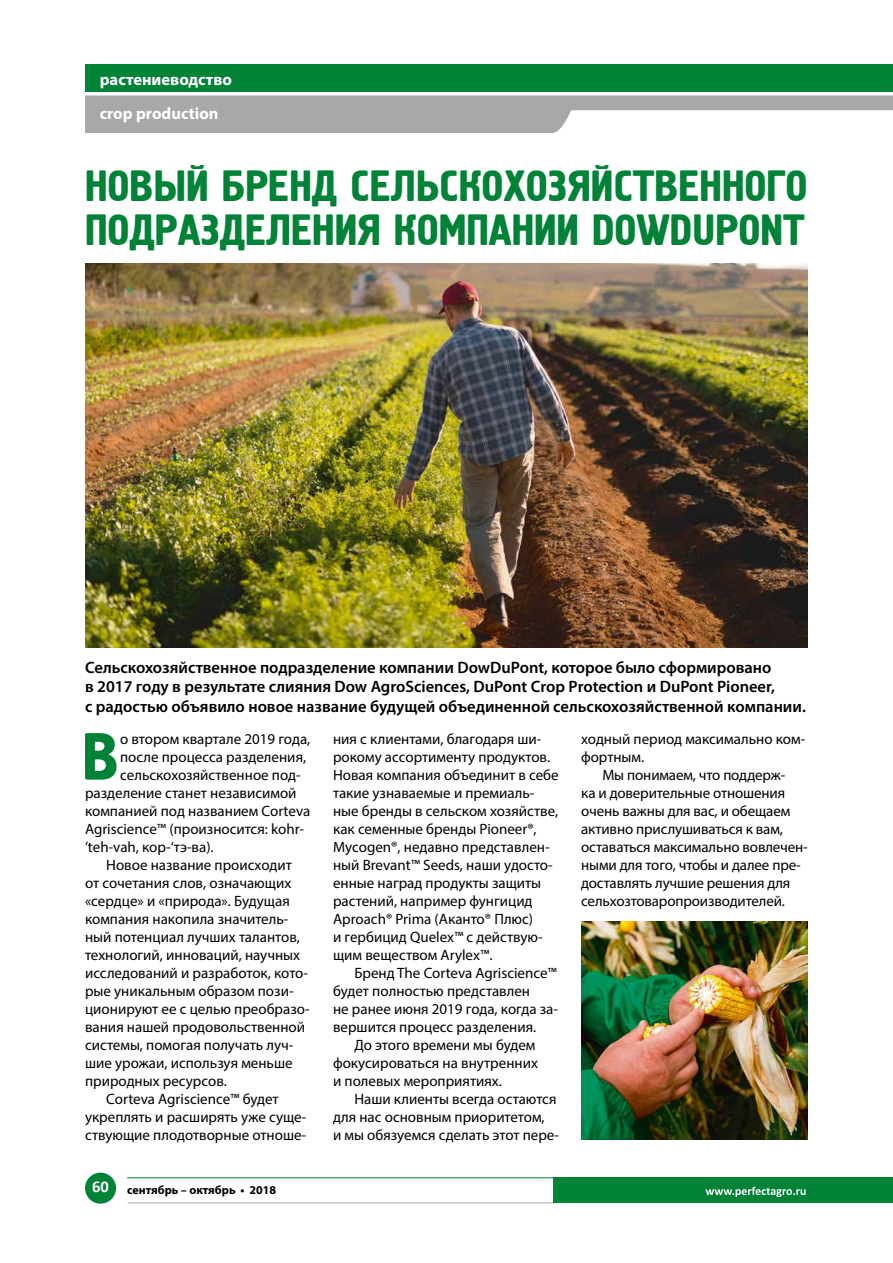
<style>
.page{position:relative;width:893px;height:1263px;background:#fff}
.page>*{position:absolute;margin:0;border:0;box-sizing:border-box;transform-origin:0 0}
.t1{font:66.45px "Hermes";color:#008237}
.t2{font:43.5px/43.5px "Hermes";color:#008237}
.t3{font:600 16.5px/19.5px "Myriad Pro";color:#000}
.t4{font:700 16.5px/34px "Myriad Pro";color:#fff}
.t5{font:700 16.5px "Calibri";color:#fff}
.t6{font:15px/18px "Myriad Pro";color:#000}
.t7{font:700 12px "Myriad Pro";color:#000}
</style>
<div class="page">
<hr style="left:128px;top:1202px;width:427px;height:1px;background:#a8a8a7">
<div style="left:553px;top:1177px;width:340px;height:26px;background:#008237"></div>
<div style="left:85px;top:1172px;width:31px;height:32px;background:#008237;border-radius:50%"></div>
<hr style="left:127px;top:1177px;width:429px;height:1px;background:#008237">
<svg style="left:85px;top:95px;width:808px;height:38px"></svg>
<div style="left:85px;top:65px;width:808px;height:27px;background:#008237"></div>
<img style="left:581px;top:921px;width:227px;height:218px">
<img style="left:85px;top:264px;width:723px;height:384px">
<hr style="left:892px;top:1086px;width:1px;height:177px;background:#fff">
<svg style="left:706px;top:1187px;width:100px;height:10px"></svg>
<p class="t4" style="left:100px;top:62px;width:134px">растениеводство crop production</p>
<h2 class="t2" style="left:85px;top:166px;width:724px">НОВЫЙ БРЕНД СЕЛЬСКОХОЗЯЙСТВЕННОГО<br>ПОДРАЗДЕЛЕНИЯ КОМПАНИИ DOWDUPONT</h2>
<p class="t3" style="left:85px;top:657px;width:722px">Сельскохозяйственное подразделение компании DowDuPont, которое было сформировано<br>в 2017 году в результате слияния Dow AgroSciences, DuPont Crop Protection и DuPont Pioneer,<br>с радостью объявило новое название будущей объединенной сельскохозяйственной компании.</p>
<h1 class="t1" style="left:82px;top:719px;width:38px">В</h1>
<p class="t6" style="left:120px;top:729px;width:192px">о втором квартале 2019 года,</p>
<p class="t6" style="left:120px;top:747px;width:188px">после процесса разделения,</p>
<p class="t6" style="left:120px;top:765px;width:182px">сельскохозяйственное под-</p>
<p class="t6" style="left:85px;top:783px;width:213px">разделение станет независимой</p>
<p class="t6" style="left:85px;top:801px;width:227px">компанией под названием Corteva</p>
<p class="t6" style="left:85px;top:819px;width:221px">Agriscience™ (произносится: kohr-</p>
<p class="t6" style="left:85px;top:837px;width:130px">’teh-vah, кор-‘тэ-ва).</p>
<p class="t6" style="left:106px;top:855px;width:187px">Новое название происходит</p>
<p class="t6" style="left:85px;top:873px;width:208px">от сочетания слов, означающих</p>
<p class="t6" style="left:85px;top:891px;width:206px">«сердце» и «природа». Будущая</p>
<p class="t6" style="left:85px;top:909px;width:205px">компания накопила значитель-</p>
<p class="t6" style="left:85px;top:927px;width:216px">ный потенциал лучших талантов,</p>
<p class="t6" style="left:85px;top:945px;width:217px">технологий, инноваций, научных</p>
<p class="t6" style="left:85px;top:963px;width:224px">исследований и разработок, кото-</p>
<p class="t6" style="left:85px;top:981px;width:210px">рые уникальным образом пози-</p>
<p class="t6" style="left:85px;top:999px;width:226px">ционируют ее с целью преобразо-</p>
<p class="t6" style="left:85px;top:1017px;width:222px">вания нашей продовольственной</p>
<p class="t6" style="left:85px;top:1035px;width:210px">системы, помогая получать луч-</p>
<p class="t6" style="left:85px;top:1053px;width:209px">шие урожаи, используя меньше</p>
<p class="t6" style="left:85px;top:1071px;width:143px">природных ресурсов.</p>
<p class="t6" style="left:106px;top:1089px;width:174px">Corteva Agriscience™ будет</p>
<p class="t6" style="left:85px;top:1107px;width:223px">укреплять и расширять уже суще-</p>
<p class="t6" style="left:85px;top:1125px;width:223px">ствующие плодотворные отноше-</p>
<p class="t5" style="left:92px;top:1175px;width:18px">60</p>
<p class="t7" style="left:127px;top:1182px;width:150px">сентябрь – октябрь • 2018</p>
<p class="t6" style="left:333px;top:729px;width:227px">ния с клиентами, благодаря ши&shy;рокому ассортименту продуктов.<br>Новая компания объединит в себе такие узнаваемые и премиаль&shy;ные бренды в сельском хозяйстве, как семенные бренды Pioneer®,<br>Mycogen®, недавно представлен&shy;ный Brevant™ Seeds, наши удосто&shy;енные наград продукты защиты растений, например фунгицид<br>Aproach® Prima (Аканто® Плюс)<br>и гербицид Quelex™ с действую&shy;щим веществом Arylex™.</p>
<p class="t6" style="left:354px;top:963px;width:204px">Бренд The Corteva Agriscience™</p>
<p class="t6" style="left:333px;top:981px;width:199px">будет полностью представлен</p>
<p class="t6" style="left:333px;top:999px;width:227px">не ранее июня 2019 года, когда за-</p>
<p class="t6" style="left:333px;top:1017px;width:205px">вершится процесс разделения.</p>
<p class="t6" style="left:354px;top:1035px;width:183px">До этого времени мы будем</p>
<p class="t6" style="left:333px;top:1053px;width:206px">фокусироваться на внутренних</p>
<p class="t6" style="left:333px;top:1071px;width:170px">и полевых мероприятиях.</p>
<p class="t6" style="left:354px;top:1089px;width:204px">Наши клиенты всегда остаются</p>
<p class="t6" style="left:333px;top:1107px;width:213px">для нас основным приоритетом,</p>
<p class="t6" style="left:333px;top:1125px;width:228px">и мы обязуемся сделать этот пере-</p>
<p class="t6" style="left:581px;top:729px;width:226px">ходный период максимально ком&shy;фортным.</p>
<p class="t6" style="left:581px;top:765px;width:228px;text-indent:21px">Мы понимаем, что поддерж-<br>ка и доверительные отношения очень важны для вас, и обещаем активно прислушиваться к вам, оставаться максимально вовлечен&shy;ными для того, чтобы и далее пре&shy;доставлять лучшие решения для сельхозтоваропроизводителей.</p>
</div>
